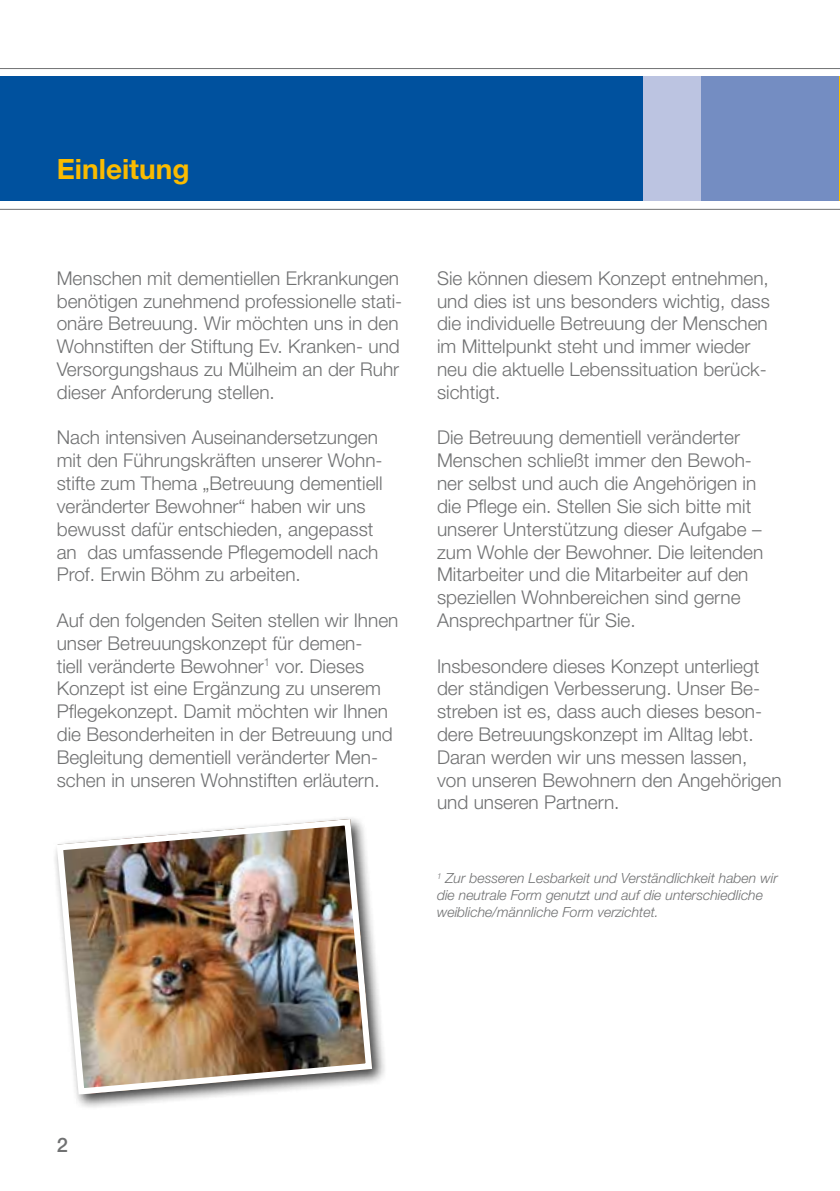
<style>
.page{position:relative;width:840px;height:1191px;background:#fff}
.page>*{position:absolute;margin:0;border:0;box-sizing:border-box;transform-origin:0 0}
.t1{font:700 28px "Helvetica Neue LT Std";color:#fabb00}
.t2{font:500 20px "Helvetica Neue LT Std";color:#707172}
.t3{font:300 19px/22.8px "Helvetica Neue LT Std";color:#707172}
.t4{font:italic 300 14px/16.8px "Helvetica Neue LT Std";color:#707172}
</style>
<div class="page">
<div style="left:52px;top:814px;width:336px;height:296px;background:#000;opacity:.75"></div>
<img style="left:53px;top:815px;width:322px;height:282px">
<div style="left:0;top:77px;width:839px;height:124px;background:#00519e"></div>
<div style="left:643px;top:77px;width:196px;height:124px;background:#bcc4e1"></div>
<div style="left:701px;top:77px;width:138px;height:124px;background:#748dc2"></div>
<hr style="left:0;top:68px;width:839px;height:1px;background:#707172">
<hr style="left:0;top:209px;width:839px;height:1px;background:#707172">
<h1 class="t1" style="left:57px;top:152px;width:134px">Einleitung</h1>
<p class="t3" style="left:57px;top:266px;width:347px">Menschen mit dementiellen Erkrankungen benötigen zunehmend professionelle stati&shy;onäre Betreuung. Wir möchten uns in den Wohnstiften der Stiftung Ev. Kranken- und Versorgungshaus zu Mülheim an der Ruhr dieser Anforderung stellen.</p>
<p class="t3" style="left:57px;top:426px;width:327px">Nach intensiven Auseinandersetzungen mit den Führungskräften unserer Wohn&shy;stifte zum Thema „Betreuung dementiell veränderter Bewohner“ haben wir uns bewusst dafür entschieden, angepasst an das umfassende Pflegemodell nach Prof. Erwin Böhm zu arbeiten.</p>
<p class="t3" style="left:57px;top:608px;width:343px">Auf den folgenden Seiten stellen wir Ihnen unser Betreuungskonzept für demen-<br>tiell veränderte Bewohner<sup>1</sup> vor. Dieses Konzept ist eine Ergänzung zu unserem Pflegekonzept. Damit möchten wir Ihnen die Besonderheiten in der Betreuung und Begleitung dementiell veränderter Men&shy;schen in unseren Wohnstiften erläutern.</p>
<p class="t3" style="left:437px;top:266px;width:334px">Sie können diesem Konzept entnehmen, und dies ist uns besonders wichtig, dass die individuelle Betreuung der Menschen im Mittelpunkt steht und immer wieder neu die aktuelle Lebenssituation berück&shy;sichtigt.</p>
<p class="t3" style="left:437px;top:426px;width:327px">Die Betreuung dementiell veränderter Menschen schließt immer den Bewoh&shy;ner selbst und auch die Angehörigen in die Pflege ein. Stellen Sie sich bitte mit unserer Unterstützung dieser Aufgabe – zum Wohle der Bewohner. Die leitenden Mitarbeiter und die Mitarbeiter auf den speziellen Wohnbereichen sind gerne Ansprechpartner für Sie.</p>
<p class="t3" style="left:437px;top:654px;width:346px">Insbesondere dieses Konzept unterliegt der ständigen Verbesserung. Unser Be&shy;streben ist es, dass auch dieses beson&shy;dere Betreuungskonzept im Alltag lebt.<br>Daran werden wir uns messen lassen, von unseren Bewohnern den Angehörigen und unseren Partnern.</p>
<p class="t4" style="left:437px;top:870px;width:342px"><sup>1</sup> Zur besseren Lesbarkeit und Verständlichkeit haben wir die neutrale Form genutzt und auf die unterschiedliche weibliche/männliche Form verzichtet.</p>
<p class="t2" style="left:57px;top:1132px;width:13px">2</p>
</div>
